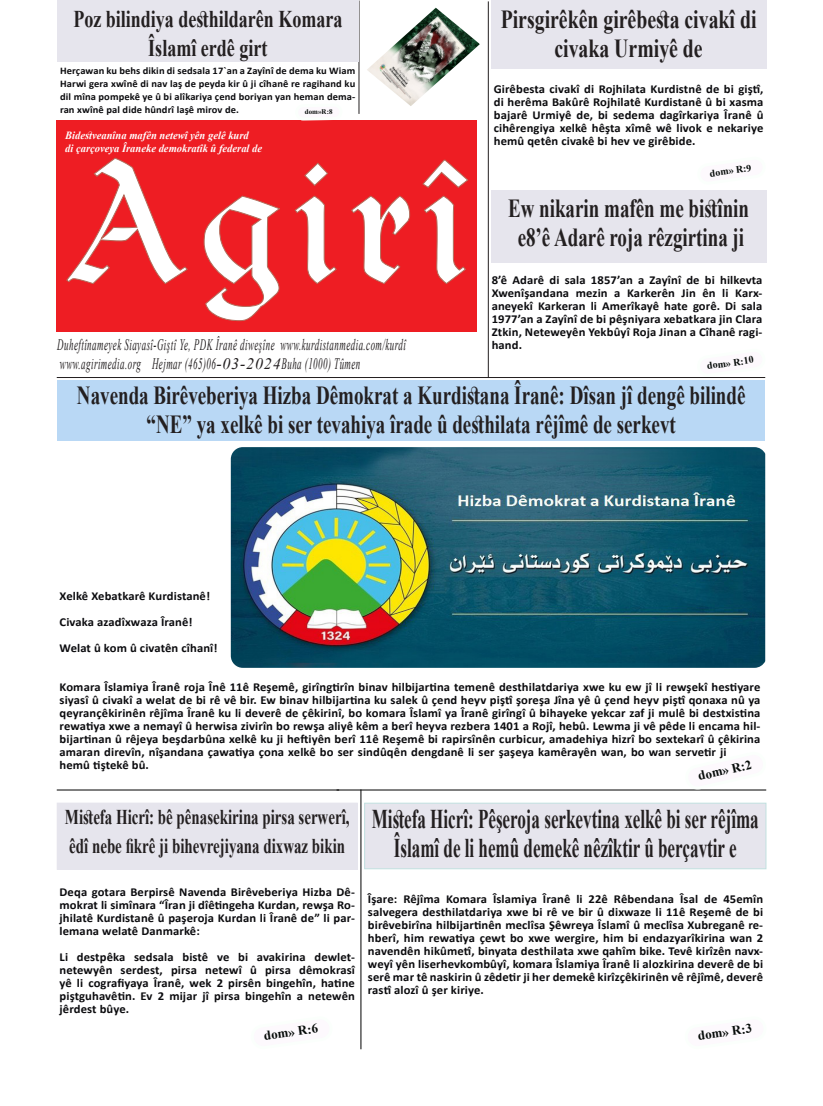
<style>
.page{position:relative;width:823px;height:1106px;background:#fff}
.page>*{position:absolute;margin:0;border:0;box-sizing:border-box;transform-origin:0 0}
.t1{font:700 27px/29px "Times New Roman";color:#231f20;text-align:center;scale:.63 1}
.t2{font:700 26px/29px "Times New Roman";color:#231f20;text-align:center;scale:.73 1}
.t3{font:700 26px/29px "Times New Roman";color:#231f20;text-align:center;scale:.76 1}
.t4{font:700 24px/29px "Times New Roman";color:#231f20;text-align:center;scale:.75 1}
.t5{font:700 21px/29px "Times New Roman";color:#231f20;scale:.71 1}
.t6{font:italic 16px "Times New Roman";letter-spacing:.05em;color:#231f20;scale:.56 1}
.t7{font:700 13px "Times New Roman";color:#070c0a}
.t8{font:700 12.1px/13px "Calibri";letter-spacing:.01em;color:#0b0b0e;text-align:justify;scale:1.04 1}
.t9{font:italic 700 11px "Times New Roman";color:#fff;scale:.96 1}
.t10{font:700 10.1px/13px "Calibri";letter-spacing:.01em;color:#0b0b0e;text-align:justify;scale:1.04 1}
.t11{font:700 10px "Times New Roman";color:#070c0a}
.t12{font:700 7px "Times New Roman";color:#070c0a}
</style>
<div class="page">
<div style="left:57px;top:120px;width:419px;height:212px;background:#ee1d23"></div>
<svg style="left:66px;top:157px;width:402px;height:165px"></svg>
<img style="left:367px;top:8px;width:112px;height:98px">
<hr style="left:358px;top:1px;width:1px;height:113px;background:#231f20">
<hr style="left:487px;top:1px;width:1px;height:377px;background:#231f20">
<hr style="left:57px;top:377px;width:707px;height:1px;background:#231f20">
<div style="left:57px;top:1px;width:301px;height:61px;background:#e6e5ed"></div>
<div style="left:57px;top:380px;width:707px;height:61px;background:#b9d8f5"></div>
<img style="left:231px;top:447px;width:533px;height:221px">
<div style="left:57px;top:803px;width:300px;height:66px;background:#e6e5ed"></div>
<div style="left:364px;top:803px;width:401px;height:65px;background:#e6e5ed"></div>
<div style="left:364px;top:802px;width:402px;height:67px;border:1px solid #c2e1e0"></div>
<hr style="left:360px;top:789px;width:1px;height:260px;background:#000">
<hr style="left:336px;top:789px;width:429px;height:1px;background:#000">
<hr style="left:57px;top:789px;width:282px;height:1px;background:#000">
<div style="left:490px;top:0;width:275px;height:68px;background:#e6e5ed"></div>
<div style="left:490px;top:190px;width:275px;height:72px;background:#e6e5ed"></div>
<svg style="left:301px;top:120px;width:29px;height:1px"></svg>
<p class="t4" style="left:73px;top:4px;width:360px">Poz bilindiya desthildarên Komara<br>Îslamî erdê girt</p>
<p class="t10" style="left:60px;top:64px;width:285px">Herçawan ku behs dikin di sedsala 17`an a Zayînî de dema ku Wiam Harwi gera xwînê di nav laş de peyda kir û ji cîhanê re ragihand ku dil mîna pompekê ye û bi alîkariya çend boriyan yan heman dema&shy;ran xwînê pal dide hûndrî laşê mirov de.</p>
<p class="t12" style="left:304px;top:107px;width:29px;rotate:-1deg">dom»R:8</p>
<p class="t9" style="left:65px;top:128px;width:193px">Bidestveanîna mafên netewî yên gelê kurd</p>
<p class="t9" style="left:65px;top:141px;width:206px">di çarçoveya Îraneke demokratîk û federal de</p>
<p class="t6" style="left:57px;top:333px;width:623px">Duheftînameyek Siayasî-Giştî Ye, PDK Îranê diweşîne www.kurdistanmedia.com/kurdî</p>
<p class="t6" style="left:60px;top:352px;width:537px">www.agirimedia.org Hejmar (465)06-03-2024Buha (1000) Tûmen</p>
<p class="t3" style="left:500px;top:4px;width:338px">Pirsgirêkên girêbesta civakî di civaka Urmiyê de</p>
<p class="t8" style="left:493px;top:82px;width:261px">Girêbesta civakî di Rojhilata Kurdistnê de bi giştî, di herêma Bakûrê Rojhilatê Kurdistanê û bi xasma bajarê Urmiyê de, bi sedema dagîrkariya Îranê û cihêrengiya xelkê hêşta xîmê wê livok e nekariye hemû qetên civakê bi hev ve girêbide.</p>
<p class="t11" style="left:708px;top:166px;width:43px;rotate:-8deg">dom» R:9</p>
<p class="t2" style="left:508px;top:193px;width:331px">Ew nikarin mafên me bistînin</p>
<p class="t2" style="left:517px;top:222px;width:311px">e8’ê Adarê roja rêzgirtina ji</p>
<p class="t8" style="left:491px;top:273px;width:262px">8’ê Adarê di sala 1857’an a Zayînî de bi hilkevta Xwenîşandana mezin a Karkerên Jin ên li Karx&shy;aneyekî Karkeran li Amerîkayê hate gorê. Di sala 1977’an a Zayînî de bi pêşniyara xebatkara jin Clara Ztkin, Neteweyên Yekbûyî Roja Jinan a Cîhanê ragi&shy;hand.</p>
<p class="t11" style="left:705px;top:359px;width:48px;rotate:-8deg">dom» R:10</p>
<p class="t2" style="left:77px;top:380px;width:916px">Navenda Birêveberiya Hizba Dêmokrat a Kurdistana Îranê: Dîsan jî dengê bilindê “NE” ya xelkê bi ser tevahiya îrade û desthilata rêjîmê de serkevt</p>
<p class="t8" style="left:59px;top:589px;width:146px">Xelkê Xebatkarê Kurdistanê!</p>
<p class="t8" style="left:59px;top:615px;width:129px">Civaka azadîxwaza Îranê!</p>
<p class="t8" style="left:59px;top:641px;width:153px">Welat û kom û civatên cîhanî!</p>
<p class="t8" style="left:59px;top:680px;width:675px;text-align:left">Komara Îslamiya Îranê roja Înê 11ê Reşemê, girîngtirîn binav hilbijartina temenê desthilatdariya xwe ku ew jî li rewşekî hestiyare siyasî û civakî a welat de bi rê vê bir. Ew binav hilbijartina ku salek û çend heyv piştî şoreşa Jîna yê û çend heyv piştî qonaxa nû ya qeyrançêkirinên rêjîma Îranê ku li deverê de çêkirinî, bo komara Îslamî ya Îranê girîngî û bihayeke yekcar zaf ji mulê bi destxistina rewatiya xwe a nemayî û herwisa zivirîn bo rewşa aliyê kêm a berî heyva rezbera 1401 a Rojî, hebû. Lewma ji vê pêde li encama hil&shy;bijartinan û rêjeya beşdarbûna xelkê ku ji heftiyên berî 11ê Reşemê bi rapirsînên curbicur, amadehiya hizrî bo sextekarî û çêkirina amaran direvîn, nîşandana çawatiya çona xelkê bo ser sindûqên dengdanê li ser şaşeya kamêrayên wan, bo wan servetir ji<br>hemû tiştekê bû.</p>
<p class="t7" style="left:695px;top:767px;width:56px;rotate:-13deg">dom» R:2</p>
<p class="t5" style="left:65px;top:801px;width:402px">Mistefa Hicrî: bê pênasekirina pirsa serwerî, êdî nebe fikrê ji bihevrejiyana dixwaz bikin</p>
<p class="t1" style="left:371px;top:803px;width:615px">Mistefa Hicrî: Pêşeroja serkevtina xelkê bi ser rêjîma<br>Îslamî de li hemû demekê nêzîktir û berçavtir e</p>
<p class="t8" style="left:368px;top:891px;width:381px">Îşare: Rêjîma Komara Îslamiya Îranê li 22ê Rêbendana Îsal de 45emîn salvegera desthilatdariya xwe bi rê ve bir û dixwaze li 11ê Reşemê de bi birêvebirîna hilbijartinên meclîsa Şêwreya Îslamî û meclîsa Xubreganê re&shy;hberî, him rewatiya çewt bo xwe wergire, him bi endazyarîkirina wan 2 navendên hikûmetî, binyata desthilata xwe qahîm bike. Tevê kirîzên navx&shy;weyî yên liserhevkombûyî, komara Îslamiya Îranê li alozkirina deverê de bi serê mar tê naskirin û zêdetir ji her demekê kirîzçêkirinên vê rêjîmê, deverê rastî alozî û şer kiriye.</p>
<p class="t8" style="left:59px;top:885px;width:285px">Deqa gotara Berpirsê Navenda Birêveberiya Hizba Dê&shy;mokrat li simînara “Îran ji dîêtingeha Kurdan, rewşa Ro&shy;jhilatê Kurdistanê û paşeroja Kurdan li Îranê de” li par&shy;lemana welatê Danmarkê:</p>
<p class="t8" style="left:59px;top:950px;width:285px">Li destpêka sedsala bistê ve bi avakirina dewlet&shy;netewyên serdest, pirsa netewî û pirsa dêmokrasî yê li cografiyaya Îranê, wek 2 pirsên bingehîn, hatine piştguhavêtin. Ev 2 mijar jî pirsa bingehîn a netewên jêrdest bûye.</p>
<p class="t7" style="left:262px;top:1026px;width:56px;rotate:-8deg">dom» R:6</p>
<p class="t7" style="left:696px;top:1026px;width:56px;rotate:-8deg">dom» R:3</p>
</div>
